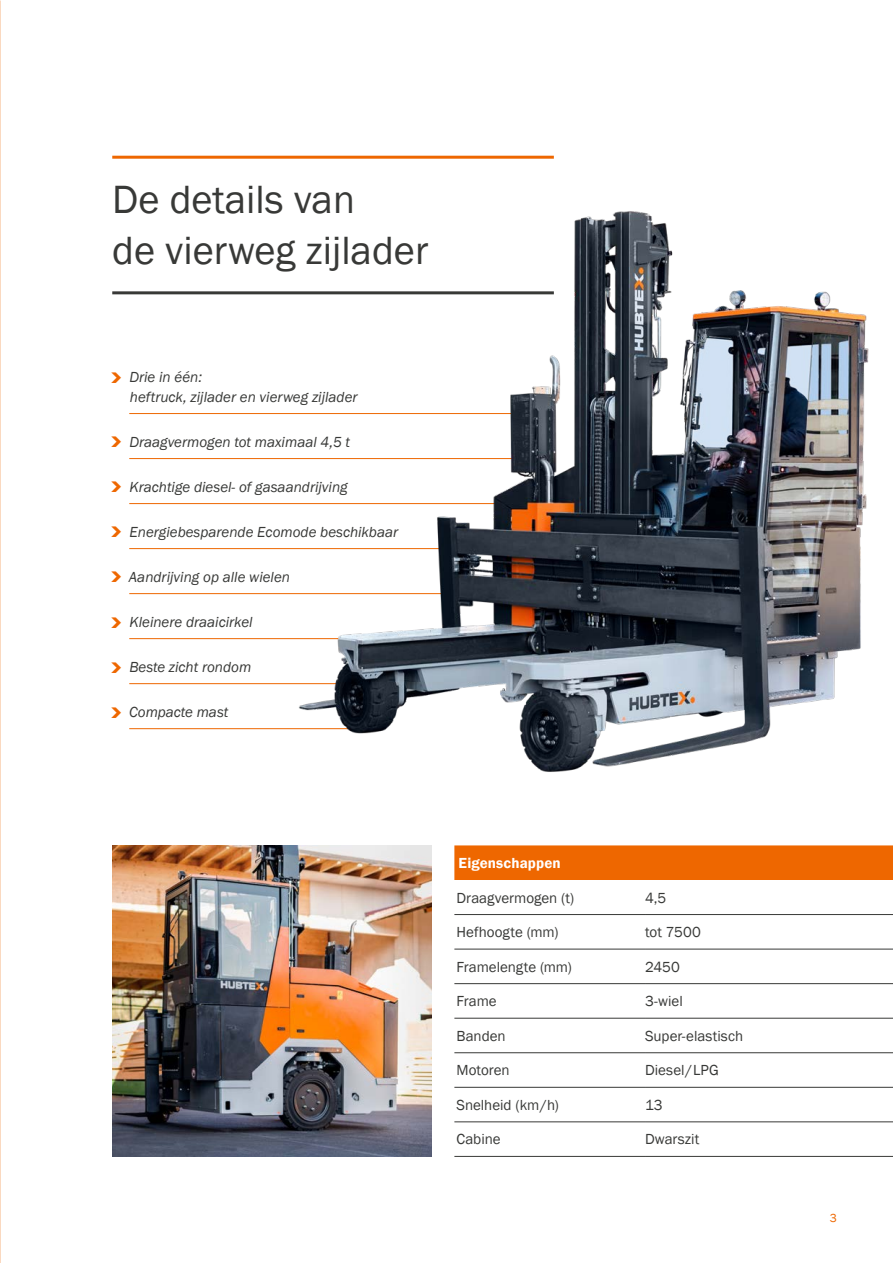
<style>
.page{position:relative;width:893px;height:1263px;background:#fff}
.page>*{position:absolute;margin:0;border:0;box-sizing:border-box;transform-origin:0 0}
.t1{font:40.5px/51px "Franklin Gothic";color:#383937}
.t2{font:italic 15px/19.5px "Franklin Gothic";color:#383937}
.t3{font:15px "Franklin Gothic";color:#383937}
.t4{font:600 15px "Franklin Gothic";letter-spacing:.01em;color:#fff}
.t5{font:12px "Franklin Gothic";color:#ee6700}
</style>
<div class="page">
<img style="left:112px;top:845px;width:320px;height:312px">
<hr style="left:129px;top:413px;width:384px;height:1px;background:#ee6700">
<hr style="left:129px;top:458px;width:384px;height:1px;background:#ee6700">
<hr style="left:129px;top:503px;width:368px;height:1px;background:#ee6700">
<hr style="left:129px;top:548px;width:312px;height:1px;background:#ee6700">
<hr style="left:129px;top:593px;width:313px;height:1px;background:#ee6700">
<hr style="left:129px;top:638px;width:274px;height:1px;background:#ee6700">
<hr style="left:129px;top:683px;width:231px;height:1px;background:#ee6700">
<hr style="left:129px;top:728px;width:219px;height:1px;background:#ee6700">
<img style="left:285px;top:211px;width:584px;height:561px">
<div style="left:454px;top:845px;width:439px;height:35px;background:#ee6700"></div>
<hr style="left:454px;top:914px;width:191px;height:1px;background:#383937">
<hr style="left:645px;top:914px;width:248px;height:1px;background:#383937">
<hr style="left:454px;top:949px;width:191px;height:1px;background:#383937">
<hr style="left:645px;top:949px;width:248px;height:1px;background:#383937">
<hr style="left:454px;top:983px;width:191px;height:1px;background:#383937">
<hr style="left:645px;top:983px;width:248px;height:1px;background:#383937">
<hr style="left:454px;top:1018px;width:191px;height:1px;background:#383937">
<hr style="left:645px;top:1018px;width:248px;height:1px;background:#383937">
<hr style="left:454px;top:1052px;width:191px;height:1px;background:#383937">
<hr style="left:645px;top:1052px;width:248px;height:1px;background:#383937">
<hr style="left:454px;top:1087px;width:191px;height:1px;background:#383937">
<hr style="left:645px;top:1087px;width:248px;height:1px;background:#383937">
<hr style="left:454px;top:1121px;width:191px;height:1px;background:#383937">
<hr style="left:645px;top:1121px;width:248px;height:1px;background:#383937">
<hr style="left:454px;top:1156px;width:191px;height:1px;background:#383937">
<hr style="left:645px;top:1156px;width:248px;height:1px;background:#383937">
<hr style="left:112px;top:156px;width:442px;height:3px;background:#ee6700">
<hr style="left:112px;top:291px;width:442px;height:3px;background:#383937">
<h1 class="t1" style="left:112px;top:175px;width:318px">De details van<br>de vierweg zijlader</h1>
<p class="t2" style="left:129px;top:368px;width:230px">Drie in één:<br>heftruck, zijlader en vierweg zijlader</p>
<p class="t2" style="left:129px;top:432px;width:222px">Draagvermogen tot maximaal 4,5 t</p>
<p class="t2" style="left:129px;top:477px;width:220px">Krachtige diesel- of gasaandrijving</p>
<p class="t2" style="left:129px;top:522px;width:270px">Energiebesparende Ecomode beschikbaar</p>
<p class="t2" style="left:129px;top:567px;width:163px">Aandrijving op alle wielen</p>
<p class="t2" style="left:129px;top:612px;width:125px">Kleinere draaicirkel</p>
<p class="t2" style="left:129px;top:657px;width:123px">Beste zicht rondom</p>
<p class="t2" style="left:129px;top:702px;width:101px">Compacte mast</p>
<p class="t4" style="left:459px;top:854px;width:104px">Eigenschappen</p>
<p class="t3" style="left:456px;top:888px;width:119px">Draagvermogen (t)</p>
<p class="t3" style="left:645px;top:888px;width:23px">4,5</p>
<p class="t3" style="left:456px;top:923px;width:104px">Hefhoogte (mm)</p>
<p class="t3" style="left:645px;top:923px;width:57px">tot 7500</p>
<p class="t3" style="left:456px;top:957px;width:117px">Framelengte (mm)</p>
<p class="t3" style="left:645px;top:957px;width:36px">2450</p>
<p class="t3" style="left:456px;top:992px;width:42px">Frame</p>
<p class="t3" style="left:645px;top:992px;width:39px">3-wiel</p>
<p class="t3" style="left:456px;top:1026px;width:51px">Banden</p>
<p class="t3" style="left:645px;top:1026px;width:100px">Super-elastisch</p>
<p class="t3" style="left:456px;top:1061px;width:55px">Motoren</p>
<p class="t3" style="left:645px;top:1061px;width:75px">Diesel/LPG</p>
<p class="t3" style="left:456px;top:1095px;width:104px">Snelheid (km/h)</p>
<p class="t3" style="left:645px;top:1095px;width:19px">13</p>
<p class="t3" style="left:456px;top:1130px;width:46px">Cabine</p>
<p class="t3" style="left:645px;top:1130px;width:56px">Dwarszit</p>
<p class="t5" style="left:830px;top:1211px;width:9px">3</p>
</div>
